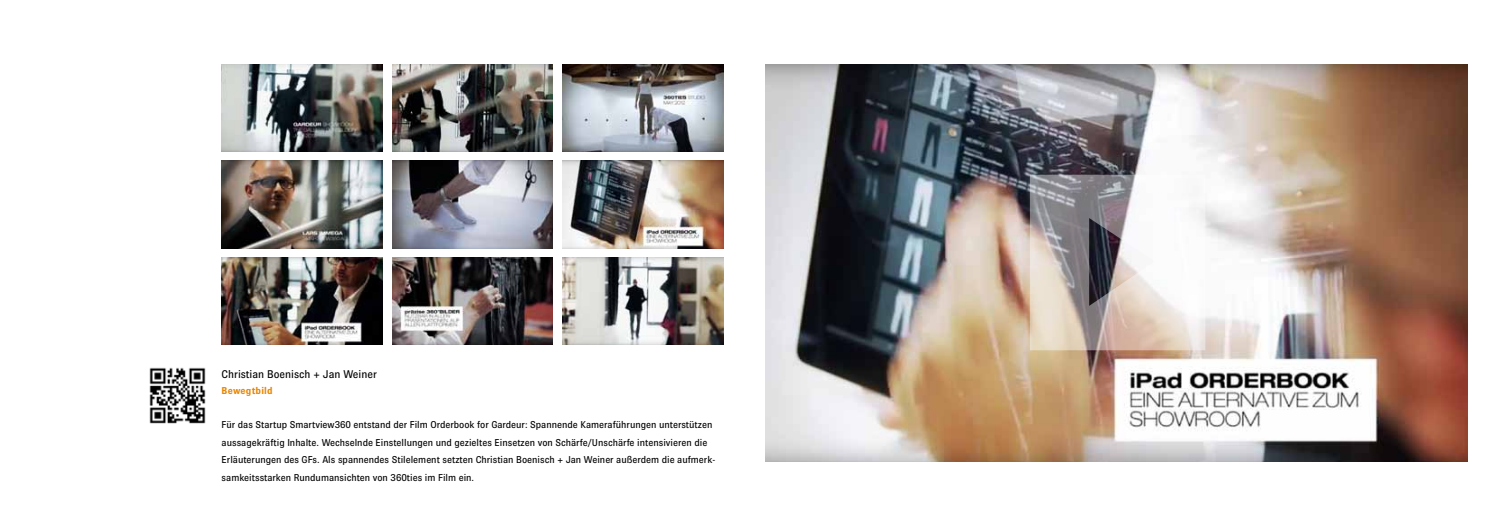
<style>
.page{position:relative;width:1489px;height:525px;background:#fff}
.page>*{position:absolute;margin:0;border:0;box-sizing:border-box;transform-origin:0 0}
.t1{font:11.25px "Brown";color:#000}
.t2{font:10px/17.5px "Brown";color:#000}
.t3{font:700 10px "Brown";letter-spacing:.02em;color:#e98600}
</style>
<div class="page">
<img style="left:765px;top:65px;width:702px;height:396px">
<svg style="left:1029px;top:175px;width:176px;height:175px"></svg>
<img style="left:222px;top:64px;width:160px;height:87px">
<img style="left:392px;top:64px;width:161px;height:87px">
<img style="left:562px;top:64px;width:161px;height:87px">
<img style="left:222px;top:161px;width:160px;height:87px">
<img style="left:392px;top:161px;width:161px;height:87px">
<img style="left:562px;top:161px;width:161px;height:87px">
<img style="left:221px;top:257px;width:161px;height:87px">
<img style="left:392px;top:257px;width:160px;height:87px">
<img style="left:562px;top:257px;width:161px;height:87px">
<img style="left:149px;top:367px;width:57px;height:57px">
<p class="t1" style="left:222px;top:367px;width:157px">Christian Boenisch + Jan Weiner</p>
<p class="t3" style="left:222px;top:385px;width:53px">Bewegtbild</p>
<p class="t2" style="left:222px;top:415px;width:495px">Für das Startup Smartview360 entstand der Film Orderbook for Gardeur: Spannende Kameraführungen unterstützen aussagekräftig Inhalte. Wechselnde Einstellungen und gezieltes Einsetzen von Schärfe/Unschärfe intensivieren die Erläuterungen des GFs. Als spannendes Stilelement setzten Christian Boenisch + Jan Weiner außerdem die aufmerk&shy;samkeitsstarken Rundumansichten von 360ties im Film ein.</p>
</div>
